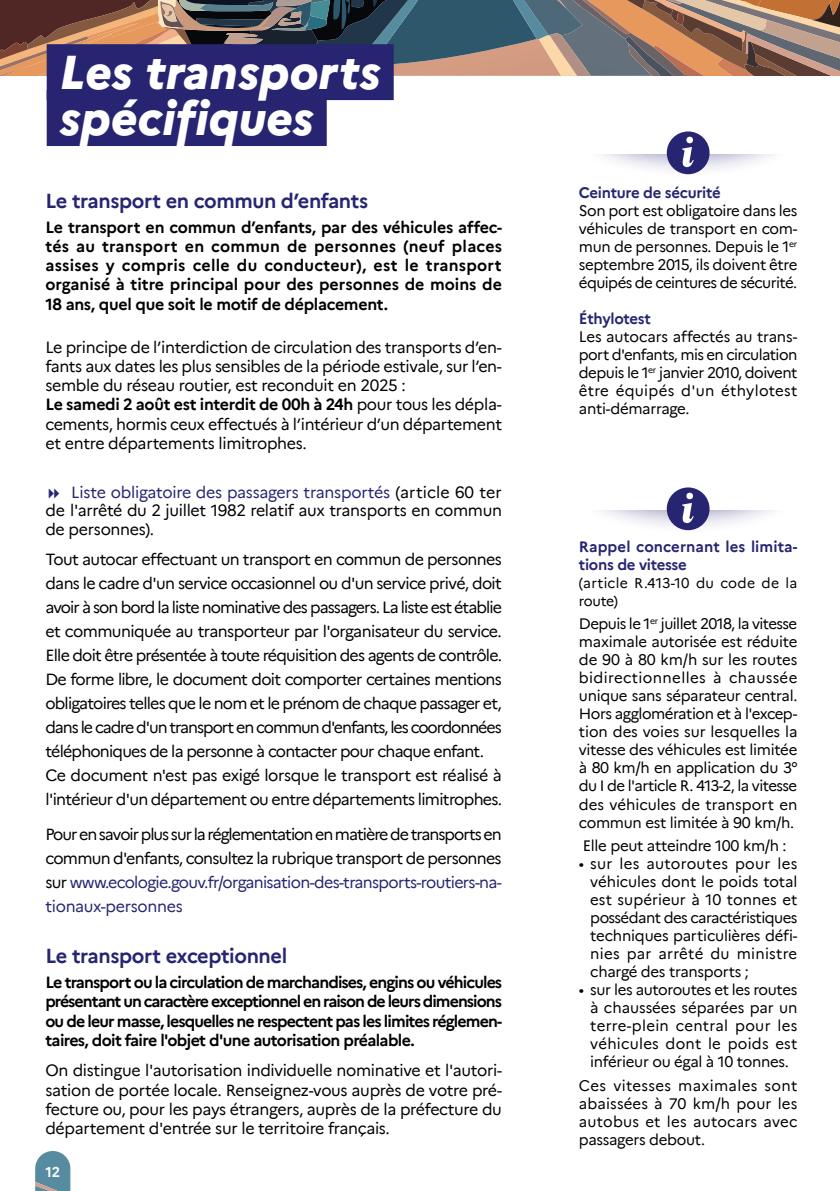
<style>
.page{position:relative;width:840px;height:1191px;background:#fff}
.page>*{position:absolute;margin:0;border:0;box-sizing:border-box;transform-origin:0 0}
.t1{font:italic 800 47.4px/46px "Marianne";color:#fff}
.t2{font:700 20px "Marianne";letter-spacing:-.02em;color:#272571}
.t3{font:16px/24px "Marianne";letter-spacing:-.04em;color:#000;text-align:justify}
.t4{font:700 16px/19.2px "Marianne";letter-spacing:-.035em;color:#000;text-align:justify}
.t5{font:15px/18px "Marianne";letter-spacing:-.02em;color:#000;text-align:justify}
.t6{font:700 15px/18px "Marianne";letter-spacing:.005em;color:#272571}
.t7{font:700 15px "Marianne";letter-spacing:-.02em;color:#272571}
.t8{font:14px/18px "Marianne";letter-spacing:.02em;color:#000}
.t9{font:700 14px "Marianne";color:#fff}
.s1{font-weight:700}
.s2{color:#272571}
</style>
<div class="page">
<svg style="left:35px;top:1151px;width:35px;height:40px"></svg>
<svg style="left:0;top:0;width:839px;height:76px;background:#7f6d63"></svg>
<div style="left:47px;top:44px;width:346px;height:56px;background:#272571"></div>
<div style="left:47px;top:90px;width:279px;height:56px;background:#272571"></div>
<div style="left:592px;top:155px;width:191px;height:24px;background:#272571;opacity:.75"></div>
<div style="left:666px;top:131px;width:43px;height:43px;background:#272571;border-radius:50%"></div>
<svg style="left:682px;top:137px;width:11px;height:30px"></svg>
<div style="left:592px;top:510px;width:191px;height:24px;background:#272571;opacity:.75"></div>
<div style="left:666px;top:487px;width:43px;height:43px;background:#272571;border-radius:50%"></div>
<svg style="left:682px;top:492px;width:11px;height:31px"></svg>
<h1 class="t1" style="left:59px;top:45px;width:322px">Les transports spécifiques</h1>
<p class="t2" style="left:45px;top:185px;width:324px">Le transport en commun d’enfants</p>
<p class="t4" style="left:45px;top:216px;width:458px">Le transport en commun d’enfants, par des véhicules affec&shy;tés au transport en commun de personnes (neuf places assises y compris celle du conducteur), est le transport organisé à titre principal pour des personnes de moins de 18 ans, quel que soit le motif de déplacement.</p>
<p class="t3" style="left:45px;top:336px;width:458px;line-height:19.2px;text-align:left">Le principe de l’interdiction de circulation des transports d’en&shy;fants aux dates les plus sensibles de la période estivale, sur l’en&shy;semble du réseau routier, est reconduit en 2025 :<br><span class="s1">Le samedi 2 août est interdit de 00h à 24h</span> pour tous les dépla&shy;cements, hormis ceux effectués à l’intérieur d’un département et entre départements limitrophes.</p>
<p class="t3" style="left:45px;top:481px;width:458px;line-height:18.6px;text-indent:26px"><span class="s2">Liste obligatoire des passagers transportés</span> (article 60 ter de l'arrêté du 2 juillet 1982 relatif aux transports en commun de personnes).</p>
<p class="t3" style="left:45px;top:545px;width:458px;text-align:left">Tout autocar effectuant un transport en commun de personnes dans le cadre d'un service occasionnel ou d'un service privé, doit avoir à son bord la liste nominative des passagers. La liste est établie et communiquée au transporteur par l'organisateur du service.<br>Elle doit être présentée à toute réquisition des agents de contrôle.<br>De forme libre, le document doit comporter certaines mentions obligatoires telles que le nom et le prénom de chaque passager et, dans le cadre d'un transport en commun d'enfants, les coordonnées téléphoniques de la personne à contacter pour chaque enfant.<br>Ce document n'est pas exigé lorsque le transport est réalisé à l'intérieur d'un département ou entre départements limitrophes.</p>
<p class="t3" style="left:45px;top:821px;width:457px">Pour en savoir plus sur la réglementation en matière de transports en commun d'enfants, consultez la rubrique transport de personnes sur <span class="s2">www.ecologie.gouv.fr/organisation-des-transports-routiers-na&shy;tionaux-personnes</span></p>
<p class="t2" style="left:45px;top:940px;width:243px">Le transport exceptionnel</p>
<p class="t4" style="left:45px;top:971px;width:458px">Le transport ou la circulation de marchandises, engins ou véhicules présentant un caractère exceptionnel en raison de leurs dimensions ou de leur masse, lesquelles ne respectent pas les limites réglemen&shy;taires, doit faire l'objet d'une autorisation préalable.</p>
<p class="t3" style="left:45px;top:1059px;width:458px;line-height:19.2px">On distingue l'autorisation individuelle nominative et l'autori&shy;sation de portée locale. Renseignez-vous auprès de votre pré&shy;fecture ou, pour les pays étrangers, auprès de la préfecture du département d'entrée sur le territoire français.</p>
<p class="t9" style="left:45px;top:1161px;width:16px">12</p>
<p class="t7" style="left:578px;top:181px;width:143px">Ceinture de sécurité</p>
<p class="t5" style="left:578px;top:200px;width:220px">Son port est obligatoire dans les véhicules de transport en com&shy;mun de personnes. Depuis le 1<sup>er </sup>septembre 2015, ils doivent être équipés de ceintures de sécurité.</p>
<p class="t7" style="left:578px;top:307px;width:73px">Éthylotest</p>
<p class="t5" style="left:578px;top:326px;width:220px">Les autocars affectés au trans&shy;port d'enfants, mis en circulation depuis le 1<sup>er</sup> janvier 2010, doivent être équipés d'un éthylotest anti-démarrage.</p>
<p class="t6" style="left:578px;top:536px;width:220px">Rappel concernant les limita&shy;tions de vitesse</p>
<p class="t8" style="left:578px;top:572px;width:220px">(article R.413-10 du code de la route)</p>
<p class="t5" style="left:578px;top:614px;width:220px">Depuis le 1<sup>er</sup> juillet 2018, la vitesse maximale autorisée est réduite de 90 à 80 km/h sur les routes bidirectionnelles à chaussée unique sans séparateur central.<br>Hors agglomération et à l'excep&shy;tion des voies sur lesquelles la vitesse des véhicules est limitée à 80 km/h en application du 3° du I de l'article R. 413-2, la vitesse des véhicules de transport en commun est limitée à 90 km/h.</p>
<p class="t5" style="left:582px;top:835px;width:205px">Elle peut atteindre 100 km/h :</p>
<p class="t5" style="left:590px;top:853px;width:209px;text-indent:-11px">• sur les autoroutes pour les véhicules dont le poids total est supérieur à 10 tonnes et possédant des caractéristiques techniques particulières défi&shy;nies par arrêté du ministre chargé des transports ;</p>
<p class="t5" style="left:590px;top:979px;width:209px;text-indent:-11px">• sur les autoroutes et les routes à chaussées séparées par un terre-plein central pour les véhicules dont le poids est inférieur ou égal à 10 tonnes.</p>
<p class="t5" style="left:578px;top:1075px;width:220px">Ces vitesses maximales sont abaissées à 70 km/h pour les autobus et les autocars avec passagers debout.</p>
</div>
